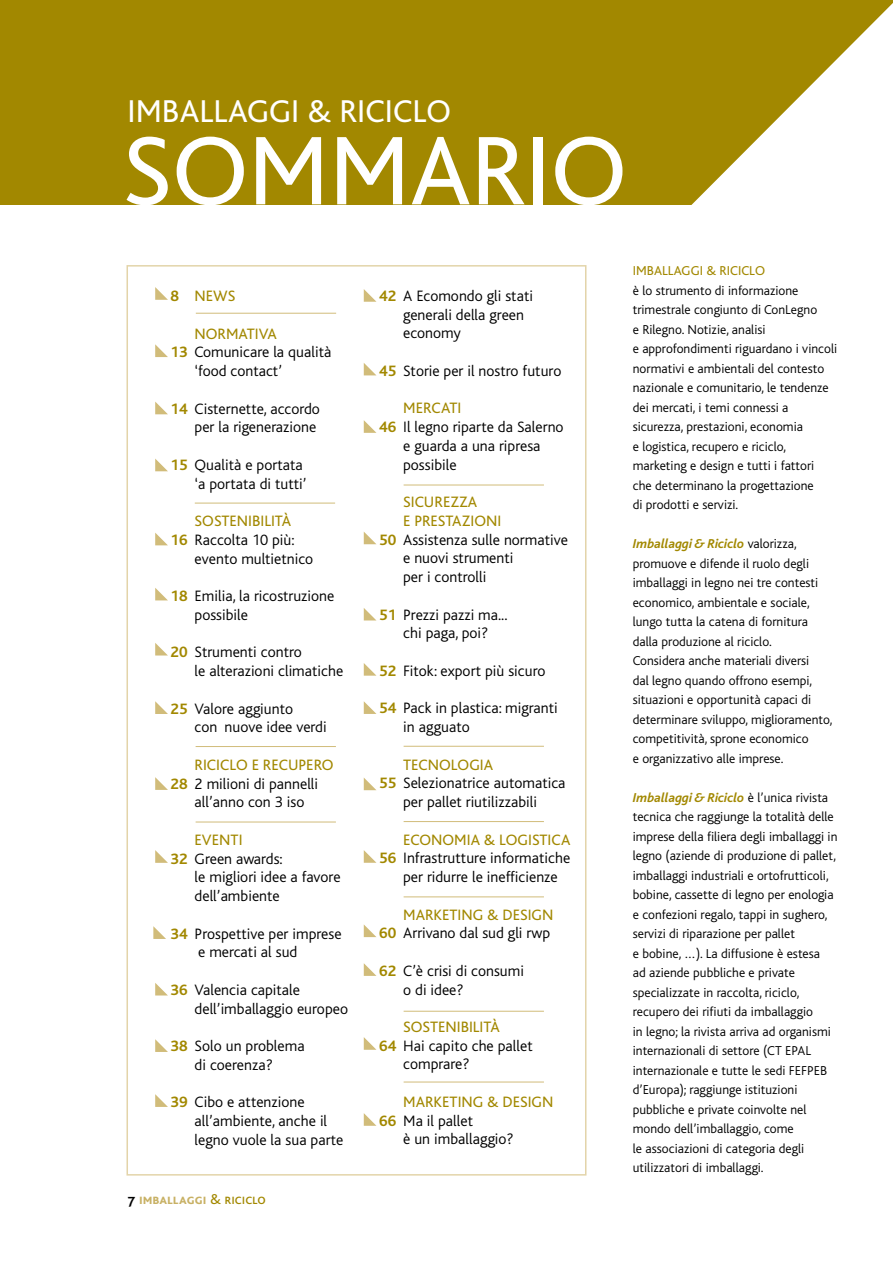
<style>
.page{position:relative;width:893px;height:1263px;background:#fff}
.page>*{position:absolute;margin:0;border:0;box-sizing:border-box;transform-origin:0 0}
.t1{font:102px "Bliss";color:#fff}
.t2{font:33px "Bliss";color:#fff}
.t3{font:300 15.75px/18.8px "Bliss";color:#000}
.t4{font:15.75px "Bliss";color:#a28800}
.t5{font:15.75px "Bliss";letter-spacing:.125em;color:#a28800}
.t6{font:700 15px "Bliss Caps";color:#c8b165}
.t7{font:300 13.5px/19.5px "Bliss";color:#000}
.t8{font:13.5px "Bliss";color:#a28800}
.s1{font-weight:700}
.s2{font-weight:700;color:#a28800}
.s3{color:#000}
.s4{font-weight:400;color:#a28800}
.s5{font-weight:700;font-style:italic;color:#a28800}
</style>
<div class="page">
<div style="left:0;top:0;width:893px;height:204px;background:#a28800"></div>
<svg style="left:689px;top:3px;width:204px;height:202px"></svg>
<svg style="left:364px;top:289px;width:12px;height:13px"></svg>
<svg style="left:364px;top:420px;width:12px;height:13px"></svg>
<svg style="left:364px;top:532px;width:12px;height:12px"></svg>
<svg style="left:364px;top:608px;width:12px;height:12px"></svg>
<svg style="left:364px;top:663px;width:12px;height:13px"></svg>
<svg style="left:364px;top:701px;width:12px;height:13px"></svg>
<svg style="left:364px;top:778px;width:12px;height:12px"></svg>
<svg style="left:364px;top:850px;width:12px;height:13px"></svg>
<svg style="left:364px;top:925px;width:12px;height:12px"></svg>
<hr style="left:404px;top:821px;width:140px;height:1px;background:#d1bc7a">
<hr style="left:404px;top:746px;width:140px;height:1px;background:#d1bc7a">
<hr style="left:404px;top:897px;width:140px;height:1px;background:#d1bc7a">
<hr style="left:404px;top:1011px;width:140px;height:1px;background:#d1bc7a">
<hr style="left:404px;top:1082px;width:140px;height:1px;background:#d1bc7a">
<svg style="left:155px;top:287px;width:13px;height:13px"></svg>
<svg style="left:155px;top:344px;width:13px;height:13px"></svg>
<svg style="left:155px;top:402px;width:13px;height:12px"></svg>
<svg style="left:155px;top:459px;width:13px;height:12px"></svg>
<svg style="left:155px;top:533px;width:13px;height:12px"></svg>
<svg style="left:155px;top:588px;width:13px;height:12px"></svg>
<svg style="left:155px;top:643px;width:13px;height:12px"></svg>
<svg style="left:155px;top:701px;width:13px;height:13px"></svg>
<svg style="left:155px;top:777px;width:13px;height:13px"></svg>
<svg style="left:153px;top:926px;width:13px;height:13px"></svg>
<hr style="left:196px;top:822px;width:140px;height:1px;background:#d1bc7a">
<hr style="left:196px;top:746px;width:140px;height:1px;background:#d1bc7a">
<hr style="left:195px;top:503px;width:140px;height:1px;background:#d1bc7a">
<hr style="left:404px;top:485px;width:140px;height:1px;background:#d1bc7a">
<hr style="left:196px;top:313px;width:140px;height:1px;background:#d1bc7a">
<svg style="left:155px;top:850px;width:13px;height:13px"></svg>
<svg style="left:155px;top:983px;width:13px;height:12px"></svg>
<svg style="left:155px;top:1039px;width:13px;height:13px"></svg>
<svg style="left:155px;top:1094px;width:13px;height:13px"></svg>
<svg style="left:364px;top:363px;width:12px;height:12px"></svg>
<svg style="left:364px;top:963px;width:12px;height:13px"></svg>
<svg style="left:364px;top:1037px;width:12px;height:13px"></svg>
<svg style="left:364px;top:1113px;width:12px;height:13px"></svg>
<h2 class="t2" style="left:128px;top:94px;width:18px">IMBALLAGGI</h2>
<h2 class="t2" style="left:307px;top:94px;width:66px">&amp; RICICLO</h2>
<h1 class="t1" style="left:122px;top:117px;width:125px">SOMMA</h1>
<h1 class="t1" style="left:471px;top:117px;width:101px">RIO</h1>
<p class="t4" style="left:171px;top:288px;width:65px"><span class="s1">8</span> N EWS</p>
<p class="t5" style="left:195px;top:325px;width:84px">NORMATIVA</p>
<p class="t3" style="left:171px;top:343px;width:162px"><span class="s2">13</span> Comunicare la qualità</p>
<p class="t3" style="left:195px;top:362px;width:89px">‘food contact’</p>
<p class="t3" style="left:171px;top:399px;width:151px;text-align:right"><span class="s2">14</span> Cisternette, accordo per la rigenerazione</p>
<p class="t3" style="left:171px;top:456px;width:138px;text-align:right"><span class="s2">15</span> Qualità e portata ‘a portata di tutti’</p>
<p class="t4" style="left:195px;top:513px;width:61px">SOSTE NIBILIT</p>
<p class="t4" style="left:282px;top:513px;width:11px">À</p>
<p class="t3" style="left:171px;top:530px;width:126px"><span class="s2">16</span> Raccolta 10 più:</p>
<p class="t3" style="left:195px;top:549px;width:120px">evento multietnico</p>
<p class="t3" style="left:195px;top:587px;width:141px;text-indent:-24px"><span class="s2">18</span> Emilia, la ricostruzione possibile</p>
<p class="t3" style="left:195px;top:643px;width:150px;text-indent:-24px"><span class="s2">20</span> Strumenti contro<br>le alterazioni climatiche</p>
<p class="t3" style="left:195px;top:699px;width:134px;text-indent:-24px"><span class="s2">25</span> Valore aggiunto<br>con nuove idee verdi</p>
<p class="t4" style="left:195px;top:756px;width:17px">RICICLO</p>
<p class="t4" style="left:252px;top:756px;width:29px">E RECUPE</p>
<p class="t4" style="left:314px;top:756px;width:20px">RO</p>
<p class="t3" style="left:171px;top:774px;width:149px"><span class="s2">28</span> 2 milioni di pannelli</p>
<p class="t3" style="left:195px;top:793px;width:111px">all’anno con 3 iso</p>
<p class="t4" style="left:195px;top:831px;width:49px">EVENTI</p>
<p class="t3" style="left:171px;top:849px;width:114px"><span class="s2">32</span> Green awards:</p>
<p class="t3" style="left:195px;top:868px;width:147px">le migliori idee a favore</p>
<p class="t3" style="left:195px;top:887px;width:87px">dell’ambiente</p>
<p class="t3" style="left:198px;top:924px;width:145px;text-indent:-28px"><span class="s2">34</span> Prospettive per imprese e mercati al sud</p>
<p class="t3" style="left:195px;top:980px;width:155px;text-indent:-24px"><span class="s2">36</span> Valencia capitale dell’imballaggio europeo</p>
<p class="t3" style="left:171px;top:1037px;width:136px;text-align:center"><span class="s2">38</span> Solo un problema di coerenza?</p>
<p class="t3" style="left:195px;top:1093px;width:150px;text-indent:-24px"><span class="s2">39</span> Cibo e attenzione all’ambiente, anche il legno vuole la sua parte</p>
<p class="t6" style="left:128px;top:1191px;width:140px"><span class="s3">7</span> imballaggi <span class="s4">&amp; riciclo</span></p>
<p class="t3" style="left:403px;top:287px;width:131px;text-indent:-24px"><span class="s2">42</span> A Ecomondo gli stati generali della green economy</p>
<p class="t3" style="left:379px;top:361px;width:184px"><span class="s2">45</span> Storie per il nostro futuro</p>
<p class="t4" style="left:403px;top:400px;width:60px">MERCATI</p>
<p class="t3" style="left:379px;top:418px;width:186px"><span class="s2">46</span> Il legno riparte da Salerno</p>
<p class="t3" style="left:403px;top:436px;width:139px">e guarda a una ripresa</p>
<p class="t3" style="left:403px;top:455px;width:55px">possibile</p>
<p class="t4" style="left:403px;top:494px;width:50px">SICU REZZA</p>
<p class="t4" style="left:379px;top:512px;width:17px">E</p>
<p class="t4" style="left:414px;top:512px;width:40px">PRESTAZIO</p>
<p class="t4" style="left:486px;top:512px;width:14px">NI</p>
<p class="t3" style="left:379px;top:530px;width:190px"><span class="s2">50</span> Assistenza sulle normative</p>
<p class="t3" style="left:403px;top:549px;width:112px">e nuovi strumenti</p>
<p class="t3" style="left:403px;top:568px;width:85px">per i controlli</p>
<p class="t3" style="left:379px;top:605px;width:130px;text-align:center"><span class="s2">51</span> Prezzi pazzi ma... chi paga, poi?</p>
<p class="t3" style="left:379px;top:661px;width:168px"><span class="s2">52</span> Fitok: export più sicuro</p>
<p class="t3" style="left:403px;top:699px;width:156px;text-indent:-24px"><span class="s2">54</span> Pack in plastica: migranti in agguato</p>
<p class="t4" style="left:403px;top:756px;width:92px">TECNOLOGIA</p>
<p class="t3" style="left:379px;top:774px;width:188px"><span class="s2">55</span> Selezionatrice automatica</p>
<p class="t3" style="left:403px;top:793px;width:135px">per pallet riutilizzabili</p>
<p class="t4" style="left:403px;top:831px;width:50px">ECONOMIA</p>
<p class="t4" style="left:484px;top:831px;width:24px">&amp; LOGI</p>
<p class="t4" style="left:532px;top:831px;width:17px">STICA</p>
<p class="t3" style="left:379px;top:849px;width:193px"><span class="s2">56</span> Infrastrutture informatiche</p>
<p class="t3" style="left:403px;top:868px;width:156px">per ridurre le inefficienze</p>
<p class="t3" style="left:379px;top:905px;width:176px;text-align:right"><span class="s4">MARKETI NG &amp; DESIG N<br></span><span class="s2">60</span> Arrivano dal sud gli rwp</p>
<p class="t3" style="left:403px;top:961px;width:122px;text-indent:-24px"><span class="s2">62</span> C’è crisi di consumi o di idee?</p>
<p class="t4" style="left:403px;top:1018px;width:61px">SOSTE NIBILIT</p>
<p class="t4" style="left:490px;top:1018px;width:11px">À</p>
<p class="t3" style="left:379px;top:1036px;width:155px"><span class="s2">64</span> Hai capito che pallet</p>
<p class="t3" style="left:403px;top:1055px;width:68px">comprare?</p>
<p class="t4" style="left:379px;top:1093px;width:17px">MA</p>
<p class="t4" style="left:425px;top:1093px;width:130px">RKETI NG &amp; DESIGN</p>
<p class="t3" style="left:379px;top:1111px;width:95px"><span class="s2">66</span> Ma il pallet</p>
<p class="t3" style="left:403px;top:1130px;width:112px">è un imballaggio?</p>
<p class="t8" style="left:633px;top:264px;width:134px">IMBALLAGGI &amp; RICICLO</p>
<p class="t7" style="left:633px;top:281px;width:206px">è lo strumento di informazione trimestrale congiunto di ConLegno<br>e Rilegno. Notizie, analisi<br>e approfondimenti riguardano i vincoli normativi e ambientali del contesto nazionale e comunitario, le tendenze dei mercati, i temi connessi a sicurezza, prestazioni, economia<br>e logistica, recupero e riciclo, marketing e design e tutti i fattori<br>che determinano la progettazione<br>di prodotti e servizi.</p>
<p class="t7" style="left:633px;top:534px;width:201px"><span class="s5">Imballaggi &amp; Riciclo</span> valorizza, promuove e difende il ruolo degli imballaggi in legno nei tre contesti economico, ambientale e sociale, lungo tutta la catena di fornitura dalla produzione al riciclo.<br>Considera anche materiali diversi<br>dal legno quando offrono esempi, situazioni e opportunità capaci di determinare sviluppo, miglioramento, competitività, sprone economico<br>e organizzativo alle imprese.</p>
<p class="t7" style="left:633px;top:788px;width:206px"><span class="s5">Imballaggi &amp; Riciclo</span> è l’unica rivista tecnica che raggiunge la totalità delle imprese della filiera degli imballaggi in legno (aziende di produzione di pallet, imballaggi industriali e ortofrutticoli, bobine, cassette di legno per enologia e confezioni regalo, tappi in sughero, servizi di riparazione per pallet<br>e bobine, …). La diffusione è estesa<br>ad aziende pubbliche e private specializzate in raccolta, riciclo, recupero dei rifiuti da imballaggio<br>in legno; la rivista arriva ad organismi internazionali di settore (CT EPAL internazionale e tutte le sedi FEFPEB d’Europa); raggiunge istituzioni pubbliche e private coinvolte nel mondo dell’imballaggio, come<br>le associazioni di categoria degli utilizzatori di imballaggi.</p>
</div>
